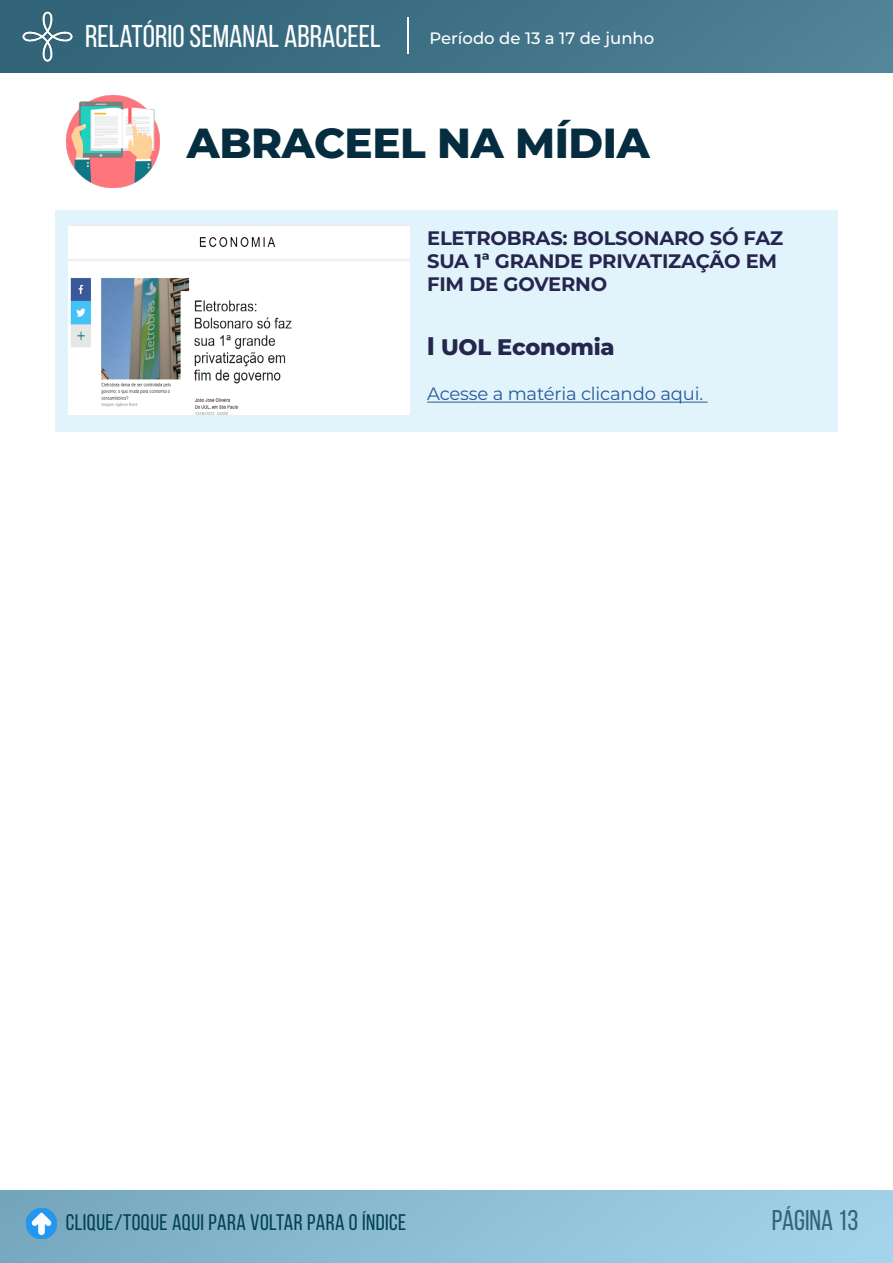
<style>
.page{position:relative;width:893px;height:1263px;background:#fff}
.page>*{position:absolute;margin:0;border:0;box-sizing:border-box;transform-origin:0 0}
.t1{font:800 42px "Montserrat";letter-spacing:-.01em;color:#062d3f}
.t2{font:31.5px "Bebas Neue";color:#fff}
.t3{font:28.5px "Bebas Neue";color:#326479}
.t4{font:22.5px "Bebas Neue";letter-spacing:.02em;color:#014153}
.t5{font:800 22.5px "Montserrat";letter-spacing:-.01em;color:#26254e}
.t6{font:700 19.5px/23.4px "Montserrat";letter-spacing:-.01em;color:#26254e}
.t7{font:18px "Montserrat";letter-spacing:-.01em;color:#275b9b}
.t8{font:500 16.5px "Montserrat";color:#fff}
.s1{font-size:24px}
</style>
<div class="page">
<img style="left:0;top:0;width:893px;height:72px">
<img style="left:0;top:1191px;width:892px;height:72px">
<img style="left:23px;top:11px;width:50px;height:50px">
<hr style="left:407px;top:17px;width:2px;height:37px;background:#fff">
<img style="left:27px;top:1209px;width:29px;height:29px">
<img style="left:67px;top:95px;width:92px;height:92px">
<div style="left:55px;top:210px;width:783px;height:222px;background:#e1f3fb"></div>
<hr style="left:427px;top:402px;width:281px;height:1px;background:#275b9b">
<img style="left:68px;top:226px;width:342px;height:188px">
<h2 class="t2" style="left:85px;top:19px;width:297px">RELATÓRIO SEMANAL ABRACEEL</h2>
<p class="t8" style="left:429px;top:26px;width:226px">Período de 13 a 17 de junho</p>
<h1 class="t1" style="left:187px;top:112px;width:464px">ABRACEEL NA MÍDIA</h1>
<p class="t6" style="left:427px;top:225px;width:357px">ELETROBRAS: BOLSONARO SÓ FAZ<br>SUA 1ª GRANDE PRIVATIZAÇÃO EM<br>FIM DE GOVERNO</p>
<p class="t5" style="left:427px;top:331px;width:189px"><span class="s1">l</span> UOL Economia</p>
<p class="t7" style="left:427px;top:382px;width:278px">Acesse a matéria clicando aqui.</p>
<p class="t4" style="left:66px;top:1210px;width:342px">CLIQUE/TOQUE AQUI PARA VOLTAR PARA O ÍNDICE</p>
<h3 class="t3" style="left:772px;top:1205px;width:88px">PÁGINA 13</h3>
</div>
